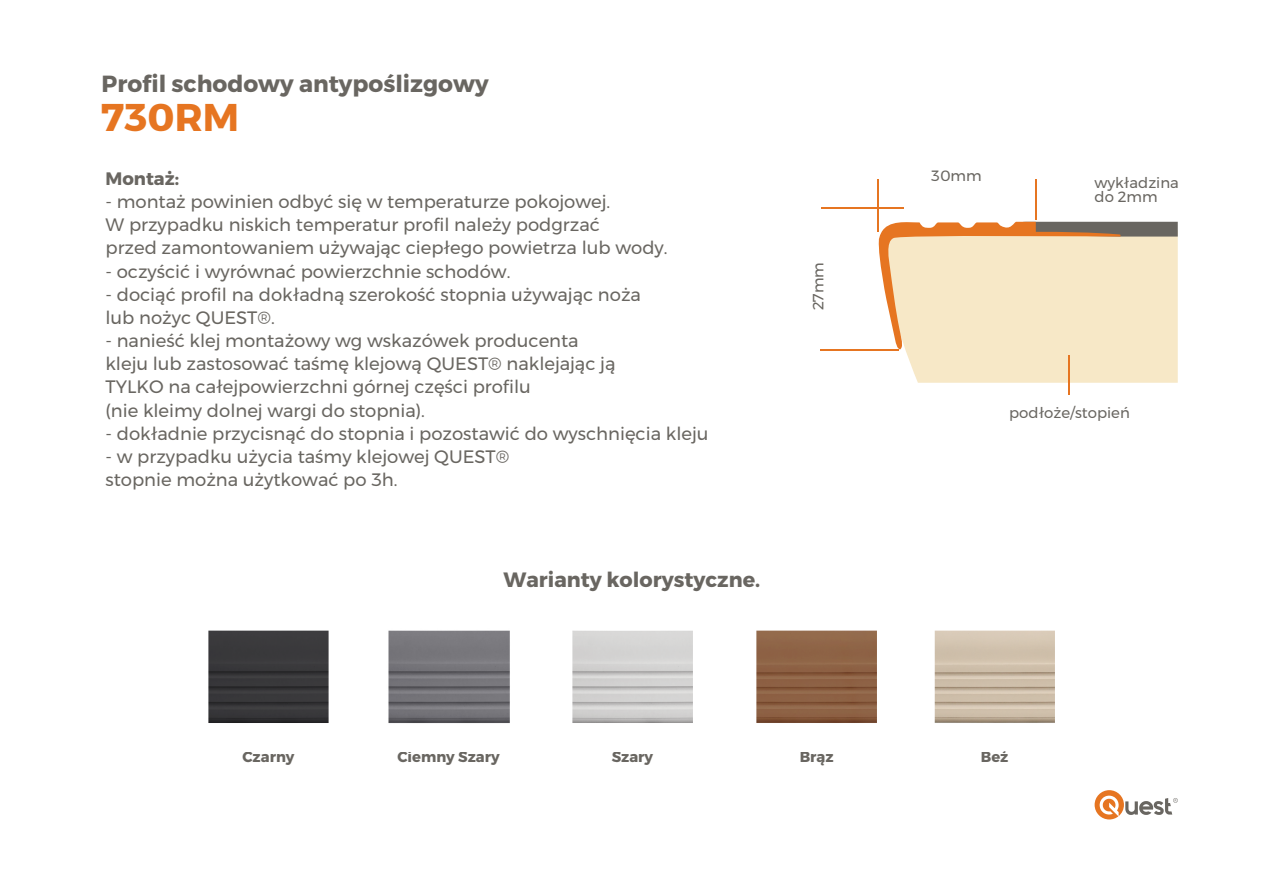
<style>
.page{position:relative;width:1263px;height:893px;background:#fff}
.page>*{position:absolute;margin:0;border:0;box-sizing:border-box;transform-origin:0 0}
.t1{font:700 38.7px "Montserrat";color:#e67521}
.t2{font:700 23.25px "Montserrat";color:#696661}
.t3{font:700 20.7px "Montserrat";color:#696661}
.t4{font:18px/23.1px "Montserrat";color:#696661}
.t5{font:700 18px "Montserrat";color:#696661}
.t6{font:14.85px/14.4px "Montserrat";color:#696661}
.t7{font:700 14.7px "Montserrat";color:#696661}
</style>
<div class="page">
<svg style="left:1094px;top:790px;width:84px;height:29px"></svg>
<img style="left:388px;top:630px;width:122px;height:94px">
<img style="left:934px;top:630px;width:121px;height:93px">
<img style="left:756px;top:630px;width:121px;height:93px">
<img style="left:208px;top:630px;width:121px;height:93px">
<img style="left:572px;top:630px;width:121px;height:93px">
<svg style="left:868px;top:349px;width:310px;height:34px;background:#f8eacd"></svg>
<hr style="left:1068px;top:355px;width:1px;height:40px;background:#e67521">
<hr style="left:821px;top:208px;width:82px;height:1px;background:#e67521">
<hr style="left:821px;top:349px;width:78px;height:1px;background:#e67521">
<hr style="left:877px;top:179px;width:1px;height:53px;background:#e67521">
<hr style="left:1036px;top:179px;width:1px;height:41px;background:#e67521">
<svg style="left:878px;top:219px;width:300px;height:130px;background:#efdab8"></svg>
<p class="t2" style="left:102px;top:70px;width:389px">Profil schodowy antypoślizgowy</p>
<h1 class="t1" style="left:102px;top:94px;width:139px">730RM</h1>
<p class="t5" style="left:105px;top:167px;width:75px">Montaż:</p>
<p class="t4" style="left:105px;top:190px;width:564px">- montaż powinien odbyć się w temperaturze pokojowej.<br>W przypadku niskich temperatur profil należy podgrzać<br>przed zamontowaniem używając ciepłego powietrza lub wody.</p>
<p class="t4" style="left:105px;top:260px;width:406px">- oczyścić i wyrównać powierzchnie schodów.</p>
<p class="t4" style="left:105px;top:283px;width:537px">- dociąć profil na dokładną szerokość stopnia używając noża lub nożyc QUEST®.</p>
<p class="t4" style="left:105px;top:329px;width:511px">- nanieść klej montażowy wg wskazówek producenta kleju lub zastosować taśmę klejową QUEST® naklejając ją TYLKO na całejpowierzchni górnej części profilu<br>(nie kleimy dolnej wargi do stopnia).</p>
<p class="t4" style="left:105px;top:422px;width:604px">- dokładnie przycisnąć do stopnia i pozostawić do wyschnięcia kleju</p>
<p class="t4" style="left:105px;top:445px;width:405px">- w przypadku użycia taśmy klejowej QUEST® stopnie można użytkować po 3h.</p>
<p class="t3" style="left:503px;top:567px;width:258px">Warianty kolorystyczne.</p>
<p class="t6" style="left:811px;top:310px;width:50px;rotate:-90deg">27mm</p>
<p class="t6" style="left:931px;top:169px;width:52px">30mm</p>
<p class="t6" style="left:1094px;top:175px;width:86px">wykładzina do 2mm</p>
<p class="t6" style="left:1009px;top:405px;width:122px">podłoże/stopień</p>
<p class="t7" style="left:242px;top:748px;width:54px">Czarny</p>
<p class="t7" style="left:397px;top:748px;width:104px">Ciemny Szary</p>
<p class="t7" style="left:612px;top:748px;width:43px">Szary</p>
<p class="t7" style="left:800px;top:748px;width:35px">Brąz</p>
<p class="t7" style="left:981px;top:748px;width:29px">Beż</p>
</div>
